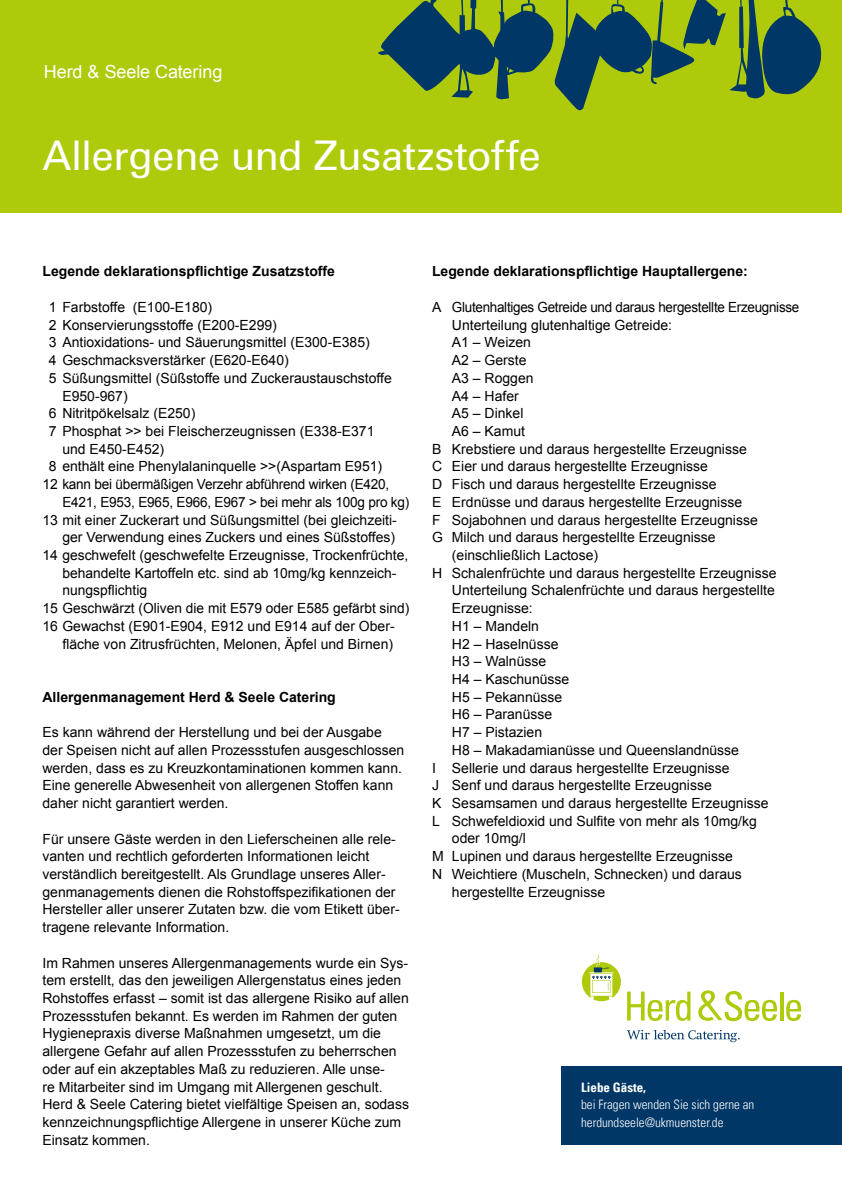
<style>
.page{position:relative;width:842px;height:1191px;background:#fff}
.page>*{position:absolute;margin:0;border:0;box-sizing:border-box;transform-origin:0 0}
.t1{font:41px "Univers Com 55 Roman";letter-spacing:-.015em;color:#fff}
.t2{font:18px "Arial";letter-spacing:-.005em;color:#fff}
.t3{font:14px/17.7px "Arial";color:#000}
.t4{font:700 14px "Arial";color:#000}
.t5{font:14px "Arial";letter-spacing:-.02em;color:#000}
.t6{font:13px/17.7px "Univers Com 47 Light Cond";color:#fff}
.t7{font:13px "Univers Com 67 Bold Cond";color:#fff}
</style>
<div class="page">
<div style="left:0;top:0;width:842px;height:213px;background:#afca0b"></div>
<svg style="left:378px;top:0;width:444px;height:111px"></svg>
<svg style="left:627px;top:1029px;width:113px;height:13px"></svg>
<svg style="left:627px;top:991px;width:63px;height:30px"></svg>
<svg style="left:698px;top:990px;width:79px;height:31px"></svg>
<hr style="left:780px;top:991px;width:3px;height:29px;background:#afca0b">
<svg style="left:786px;top:1000px;width:15px;height:21px"></svg>
<svg style="left:582px;top:955px;width:39px;height:46px"></svg>
<div style="left:561px;top:1066px;width:281px;height:78px;background:#003766"></div>
<p class="t2" style="left:44px;top:60px;width:180px">Herd &amp; Seele Catering</p>
<h1 class="t1" style="left:43px;top:131px;width:500px">Allergene und Zusatzstoffe</h1>
<p class="t4" style="left:43px;top:262px;width:294px">Legende deklarationspflichtige Zusatzstoffe</p>
<p class="t3" style="left:49px;top:298px;width:165px">1 Farbstoffe (E100-E180)</p>
<p class="t3" style="left:49px;top:316px;width:229px">2 Konservierungsstoffe (E200-E299)</p>
<p class="t3" style="left:49px;top:334px;width:322px">3 Antioxidations- und Säuerungsmittel (E300-E385)</p>
<p class="t3" style="left:49px;top:351px;width:241px">4 Geschmacksverstärker (E620-E640)</p>
<p class="t3" style="left:49px;top:369px;width:344px">5 Süßungsmittel (Süßstoffe und Zuckeraustauschstoffe</p>
<p class="t3" style="left:62px;top:387px;width:67px">E950-967)</p>
<p class="t3" style="left:49px;top:404px;width:148px">6 Nitritpökelsalz (E250)</p>
<p class="t3" style="left:49px;top:422px;width:327px">7 Phosphat &gt;&gt; bei Fleischerzeugnissen (E338-E371</p>
<p class="t3" style="left:62px;top:440px;width:103px">und E450-E452)</p>
<p class="t3" style="left:49px;top:458px;width:335px">8 enthält eine Phenylalaninquelle &gt;&gt;(Aspartam E951)</p>
<p class="t3" style="left:43px;top:475px;width:348px">12 kann bei übermäßigen Verzehr abführend wirken (E420,</p>
<p class="t3" style="left:62px;top:493px;width:348px">E421, E953, E965, E966, E967 &gt; bei mehr als 100g pro kg)</p>
<p class="t3" style="left:43px;top:511px;width:356px">13 mit einer Zuckerart und Süßungsmittel (bei gleichzeiti-</p>
<p class="t3" style="left:62px;top:529px;width:334px">ger Verwendung eines Zuckers und eines Süßstoffes)</p>
<p class="t3" style="left:43px;top:546px;width:367px">14 geschwefelt (geschwefelte Erzeugnisse, Trockenfrüchte,</p>
<p class="t3" style="left:62px;top:564px;width:336px">behandelte Kartoffeln etc. sind ab 10mg/kg kennzeich-</p>
<p class="t3" style="left:62px;top:582px;width:86px">nungspflichtig</p>
<p class="t3" style="left:43px;top:599px;width:368px">15 Geschwärzt (Oliven die mit E579 oder E585 gefärbt sind)</p>
<p class="t3" style="left:43px;top:617px;width:353px">16 Gewachst (E901-E904, E912 und E914 auf der Ober-</p>
<p class="t3" style="left:62px;top:635px;width:332px">fläche von Zitrusfrüchten, Melonen, Äpfel und Birnen)</p>
<p class="t4" style="left:43px;top:687px;width:295px">Allergenmanagement Herd &amp; Seele Catering</p>
<p class="t3" style="left:43px;top:723px;width:363px">Es kann während der Herstellung und bei der Ausgabe der Speisen nicht auf allen Prozessstufen ausgeschlossen werden, dass es zu Kreuzkontaminationen kommen kann.<br>Eine generelle Abwesenheit von allergenen Stoffen kann daher nicht garantiert werden.</p>
<p class="t3" style="left:43px;top:830px;width:359px">Für unsere Gäste werden in den Lieferscheinen alle rele&shy;vanten und rechtlich geforderten Informationen leicht verständlich bereitgestellt. Als Grundlage unseres Aller&shy;genmanagements dienen die Rohstoffspezifikationen der Hersteller aller unserer Zutaten bzw. die vom Etikett über&shy;tragene relevante Information.</p>
<p class="t3" style="left:43px;top:954px;width:368px">Im Rahmen unseres Allergenmanagements wurde ein Sys&shy;tem erstellt, das den jeweiligen Allergenstatus eines jeden Rohstoffes erfasst – somit ist das allergene Risiko auf allen Prozessstufen bekannt. Es werden im Rahmen der guten Hygienepraxis diverse Maßnahmen umgesetzt, um die allergene Gefahr auf allen Prozessstufen zu beherrschen oder auf ein akzeptables Maß zu reduzieren. Alle unse-<br>re Mitarbeiter sind im Umgang mit Allergenen geschult.<br>Herd &amp; Seele Catering bietet vielfältige Speisen an, sodass kennzeichnungspflichtige Allergene in unserer Küche zum Einsatz kommen.</p>
<p class="t4" style="left:432px;top:262px;width:317px">Legende deklarationspflichtige Hauptallergene:</p>
<p class="t5" style="left:432px;top:298px;width:369px">A Glutenhaltiges Getreide und daraus hergestellte Erzeugnisse</p>
<p class="t3" style="left:452px;top:316px;width:222px">Unterteilung glutenhaltige Getreide:</p>
<p class="t3" style="left:452px;top:334px;width:81px">A1 – Weizen</p>
<p class="t3" style="left:452px;top:351px;width:76px">A2 – Gerste</p>
<p class="t3" style="left:452px;top:369px;width:83px">A3 – Roggen</p>
<p class="t3" style="left:452px;top:387px;width:68px">A4 – Hafer</p>
<p class="t3" style="left:452px;top:404px;width:73px">A5 – Dinkel</p>
<p class="t3" style="left:452px;top:422px;width:75px">A6 – Kamut</p>
<p class="t3" style="left:432px;top:440px;width:316px">B Krebstiere und daraus hergestellte Erzeugnisse</p>
<p class="t3" style="left:432px;top:458px;width:277px">C Eier und daraus hergestellte Erzeugnisse</p>
<p class="t3" style="left:432px;top:475px;width:286px">D Fisch und daraus hergestellte Erzeugnisse</p>
<p class="t3" style="left:432px;top:493px;width:312px">E Erdnüsse und daraus hergestellte Erzeugnisse</p>
<p class="t3" style="left:432px;top:511px;width:327px">F Sojabohnen und daraus hergestellte Erzeugnisse</p>
<p class="t3" style="left:432px;top:528px;width:285px">G Milch und daraus hergestellte Erzeugnisse</p>
<p class="t3" style="left:452px;top:546px;width:148px">(einschließlich Lactose)</p>
<p class="t3" style="left:432px;top:564px;width:346px">H Schalenfrüchte und daraus hergestellte Erzeugnisse</p>
<p class="t3" style="left:452px;top:582px;width:324px">Unterteilung Schalenfrüchte und daraus hergestellte</p>
<p class="t3" style="left:452px;top:599px;width:82px">Erzeugnisse:</p>
<p class="t3" style="left:452px;top:617px;width:89px">H1 – Mandeln</p>
<p class="t3" style="left:452px;top:635px;width:108px">H2 – Haselnüsse</p>
<p class="t3" style="left:452px;top:652px;width:96px">H3 – Walnüsse</p>
<p class="t3" style="left:452px;top:670px;width:119px">H4 – Kaschunüsse</p>
<p class="t3" style="left:452px;top:688px;width:112px">H5 – Pekannüsse</p>
<p class="t3" style="left:452px;top:706px;width:102px">H6 – Paranüsse</p>
<p class="t3" style="left:452px;top:723px;width:92px">H7 – Pistazien</p>
<p class="t3" style="left:452px;top:741px;width:289px">H8 – Makadamianüsse und Queenslandnüsse</p>
<p class="t3" style="left:432px;top:759px;width:299px">I Sellerie und daraus hergestellte Erzeugnisse</p>
<p class="t3" style="left:432px;top:776px;width:281px">J Senf und daraus hergestellte Erzeugnisse</p>
<p class="t3" style="left:432px;top:794px;width:338px">K Sesamsamen und daraus hergestellte Erzeugnisse</p>
<p class="t3" style="left:432px;top:812px;width:326px">L Schwefeldioxid und Sulfite von mehr als 10mg/kg</p>
<p class="t3" style="left:452px;top:829px;width:75px">oder 10mg/l</p>
<p class="t3" style="left:432px;top:847px;width:302px">M Lupinen und daraus hergestellte Erzeugnisse</p>
<p class="t3" style="left:432px;top:865px;width:311px">N Weichtiere (Muscheln, Schnecken) und daraus</p>
<p class="t3" style="left:452px;top:883px;width:155px">hergestellte Erzeugnisse</p>
<p class="t7" style="left:581px;top:1079px;width:66px">Liebe Gäste,</p>
<p class="t6" style="left:581px;top:1096px;width:175px">bei Fragen wenden Sie sich gerne an herdundseele@ukmuenster.de</p>
</div>
